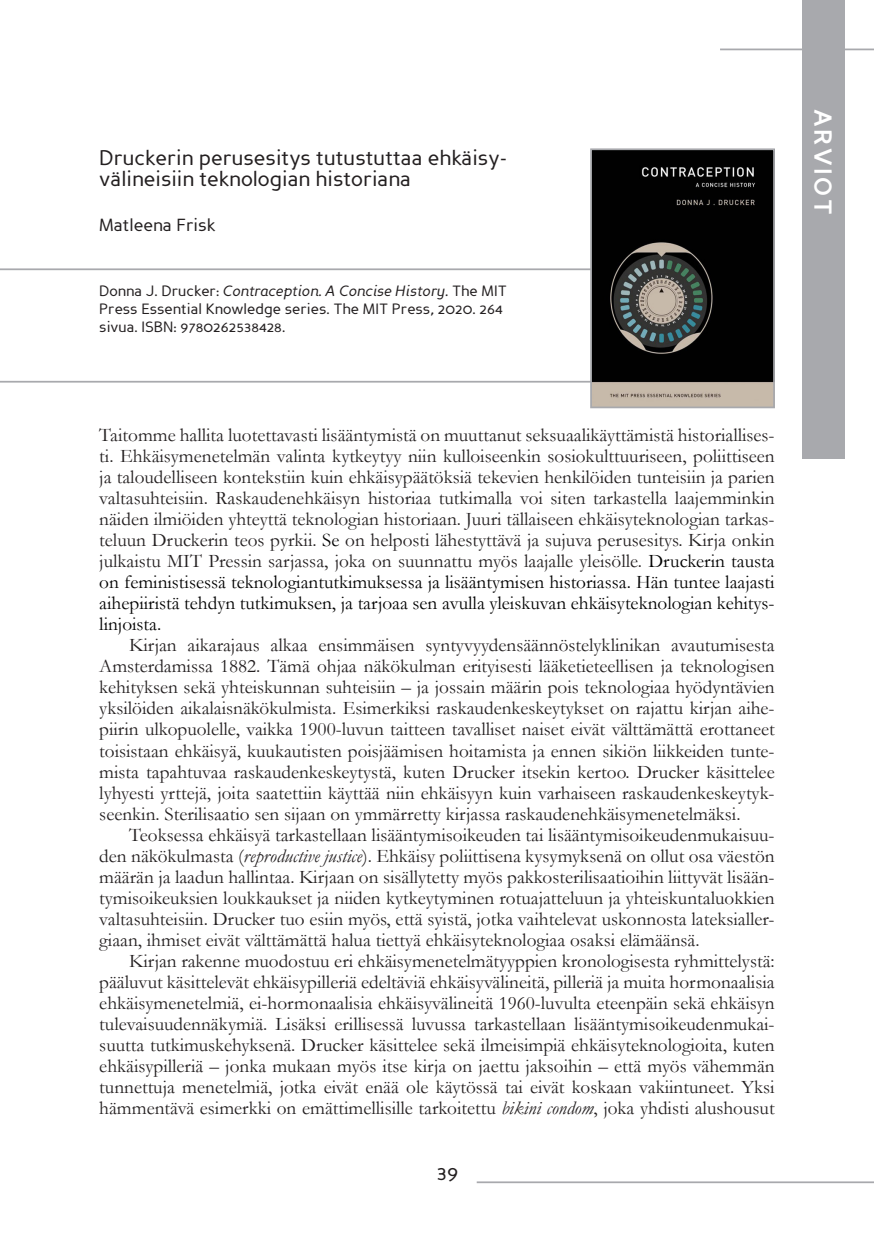
<style>
.page{position:relative;width:874px;height:1241px;background:#fff}
.page>*{position:absolute;margin:0;border:0;box-sizing:border-box;transform-origin:0 0}
.t1{font:700 24.5px "Perspective Sans";letter-spacing:.1em;color:#fff}
.Otsikko2_kopio{font:21px/21px "Perspective Sans";color:#231f20}
.Leipäteksti{font:19.25px/21px "Garamond";color:#231f20;text-align:justify}
.Leipäteksti_1{font:19.25px/21px "Garamond";color:#231f20;text-align:justify}
.Kirjoittaja{font:17.5px "Perspective Sans";color:#231f20}
.Kuvateksti{font:14.88px/17.8px "Perspective Sans";color:#231f20}
.s1{font-style:italic}
.s2{color:#000}
</style>
<div class="page">
<hr style="left:719px;top:49px;width:154px;height:1px;background:#a8a9ad">
<div style="left:801px;top:0;width:42px;height:458px;background:#a8a9ad"></div>
<hr style="left:476px;top:1181px;width:397px;height:1px;background:#a8a9ad">
<svg style="left:0;top:268px;width:590px;height:114px"></svg>
<img style="left:593px;top:151px;width:178px;height:254px">
<div style="left:590px;top:148px;width:184px;height:260px;border:2px solid #a8a9ad"></div>
<p class="Otsikko2_kopio" style="left:99px;top:147px;width:409px">Druckerin perusesitys tutustuttaa ehkäisy&shy;välineisiin teknologian historiana</p>
<p class="Kirjoittaja" style="left:99px;top:215px;width:117px">Matleena Frisk</p>
<p class="Kuvateksti" style="left:99px;top:282px;width:409px">Donna J. Drucker: <span class="s1">Contraception. A Concise History.</span> The MIT<br>Press Essential Knowledge series. The MIT Press, 2020. 264 sivua. ISBN: 9780262538428.</p>
<p class="Leipäteksti_1" style="left:99px;top:424px;width:676px">Taitomme hallita luotettavasti lisääntymistä on muuttanut seksuaalikäyttämistä historiallises&shy;ti. Ehkäisymenetelmän valinta kytkeytyy niin kulloiseenkin sosiokulttuuriseen, poliittiseen ja taloudelliseen kontekstiin kuin ehkäisypäätöksiä tekevien henkilöiden tunteisiin ja parien valtasuhteisiin. Raskaudenehkäisyn historiaa tutkimalla voi siten tarkastella laajemminkin näiden ilmiöiden yhteyttä teknologian historiaan. Juuri tällaiseen ehkäisyteknologian tarkas&shy;teluun Druckerin teos pyrkii. <span class="s2">Se</span> on helposti lähestyttävä ja sujuva perusesitys. Kirja onkin julkaistu MIT Pressin sarjassa, joka on suunnattu myös laajalle yleisölle. <span class="s2">Druckerin tausta on feministisessä teknologiantutkimuksessa ja lisääntymisen historiassa. Hän tuntee laajasti aihepiiristä tehdyn tutkimuksen, ja tarjoaa sen avulla yleiskuvan ehkäisyteknologian kehitys&shy;linjoista.</span></p>
<p class="Leipäteksti" style="left:99px;top:634px;width:676px;text-indent:30px">Kirjan aikarajaus alkaa ensimmäisen syntyvyydensäännöstelyklinikan avautumisesta Amsterdamissa 1882. Tämä ohjaa näkökulman erityisesti lääketieteellisen ja teknologisen kehityksen sekä yhteiskunnan suhteisiin – ja jossain määrin pois teknologiaa hyödyntävien yksilöiden aikalaisnäkökulmista. Esimerkiksi raskaudenkeskeytykset on rajattu kirjan aihe&shy;piirin ulkopuolelle, vaikka 1900-luvun taitteen tavalliset naiset eivät välttämättä erottaneet toisistaan ehkäisyä, kuukautisten poisjäämisen hoitamista ja ennen sikiön liikkeiden tunte&shy;mista tapahtuvaa raskaudenkeskeytystä, kuten Drucker itsekin kertoo. Drucker käsittelee lyhyesti yrttejä, joita saatettiin käyttää niin ehkäisyyn kuin varhaiseen raskaudenkeskeytyk&shy;seenkin. Sterilisaatio sen sijaan on ymmärretty kirjassa raskaudenehkäisymenetelmäksi.</p>
<p class="Leipäteksti" style="left:99px;top:823px;width:676px;text-indent:30px">Teoksessa ehkäisyä tarkastellaan lisääntymisoikeuden tai lisääntymisoikeudenmukaisuu&shy;den näkökulmasta (<span class="s1">reproductive justice</span>). Ehkäisy poliittisena kysymyksenä on ollut osa väestön määrän ja laadun hallintaa. Kirjaan on sisällytetty myös pakkosterilisaatioihin liittyvät lisään&shy;tymisoikeuksien loukkaukset ja niiden kytkeytyminen rotuajatteluun ja yhteiskuntaluokkien valtasuhteisiin. Drucker tuo esiin myös, että syistä, jotka vaihtelevat uskonnosta lateksialler&shy;giaan, ihmiset eivät välttämättä halua tiettyä ehkäisyteknologiaa osaksi elämäänsä.</p>
<p class="Leipäteksti" style="left:99px;top:949px;width:676px;text-indent:30px">Kirjan rakenne muodostuu eri ehkäisymenetelmätyyppien kronologisesta ryhmittelystä: pääluvut käsittelevät ehkäisypilleriä edeltäviä ehkäisyvälineitä, pilleriä ja muita hormonaalisia ehkäisymenetelmiä, ei-hormonaalisia ehkäisyvälineitä 1960-luvulta eteenpäin sekä ehkäisyn tulevaisuudennäkymiä. Lisäksi erillisessä luvussa tarkastellaan lisääntymisoikeudenmukai&shy;suutta tutkimuskehyksenä. Drucker käsittelee sekä ilmeisimpiä ehkäisyteknologioita, kuten ehkäisypilleriä – jonka mukaan myös itse kirja on jaettu jaksoihin – että myös vähemmän tunnettuja menetelmiä, jotka eivät enää ole käytössä tai eivät koskaan vakiintuneet. Yksi hämmentävä esimerkki on emättimellisille tarkoitettu <span class="s1">bikini condom</span>, joka yhdisti alushousut</p>
<p class="Otsikko2_kopio" style="left:437px;top:1162px;width:23px">39</p>
<p class="t1" style="left:837px;top:109px;width:107px;rotate:90deg">ARVIOT</p>
</div>
